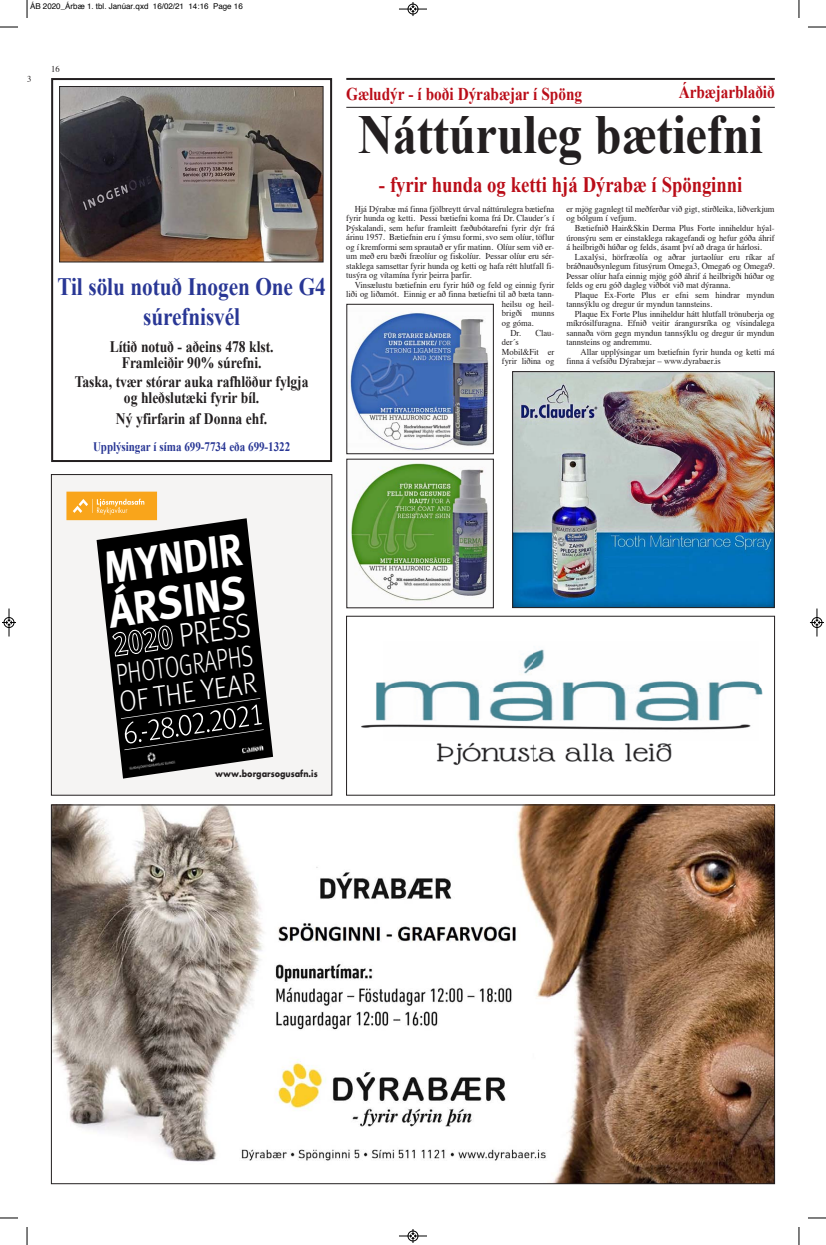
<style>
.page{position:relative;width:826px;height:1245px;background:#fff}
.page>*{position:absolute;margin:0;border:0;box-sizing:border-box;transform-origin:0 0}
.t1{font:700 55px "Times New Roman";letter-spacing:-.005em;color:#231f20;scale:.88 1}
.t2{font:700 45.8px/43.5px "Meta";color:#fff;scale:.88 1}
.t3{font:300 33.5px "Meta Pro";color:#fff;scale:.84 1}
.t4{font:300 29.7px/27.5px "Meta Pro";color:#fff;scale:.76 1}
.t5{font:700 25px/30px "Times New Roman";letter-spacing:-.005em;color:#293795;text-align:center;scale:.85 1}
.t6{font:700 22px "Times New Roman";letter-spacing:-.005em;color:#ba0d18;scale:.85 1}
.t7{font:700 18px "Times New Roman";letter-spacing:-.005em;color:#ba0d18;scale:.85 1}
.t8{font:700 16px/16px "Times New Roman";letter-spacing:-.005em;color:#231f20;text-align:center;scale:.85 1}
.t9{font:700 13px "Times New Roman";letter-spacing:-.005em;color:#293795;scale:.85 1}
.t10{font:700 10.2px "Futura PT";color:#231f20;scale:.87 1}
.t11{font:9px "Times";letter-spacing:-.005em;color:#231f20;scale:.95 1}
.t12{font:8px "Helvetica";color:#000}
</style>
<div class="page">
<hr style="left:346px;top:78px;width:428px;height:2px;background:#231f20">
<hr style="left:346px;top:107px;width:428px;height:1px;background:#231f20">
<img style="left:53px;top:806px;width:719px;height:376px">
<div style="left:52px;top:475px;width:279px;height:320px;background:#f5f4f3"></div>
<svg style="left:96px;top:518px;width:177px;height:260px;fill:#000"></svg>
<svg style="left:112px;top:624px;width:62px;height:33px"></svg>
<svg style="left:121px;top:698px;width:142px;height:52px"></svg>
<img style="left:127px;top:752px;width:26px;height:19px">
<img style="left:151px;top:749px;width:26px;height:19px">
<img style="left:241px;top:745px;width:22px;height:8px">
<div style="left:66px;top:491px;width:91px;height:29px;background:#f9a51b"></div>
<svg style="left:73px;top:498px;width:71px;height:17px"></svg>
<div style="left:51px;top:474px;width:281px;height:321px;border:1px solid #231f20"></div>
<img style="left:349px;top:312px;width:140px;height:139px">
<div style="left:346px;top:304px;width:147px;height:150px;border:1px solid #231f20"></div>
<img style="left:349px;top:463px;width:142px;height:139px">
<img style="left:513px;top:373px;width:259px;height:233px">
<div style="left:511px;top:371px;width:263px;height:237px;border:1px solid #231f20"></div>
<img style="left:361px;top:649px;width:402px;height:117px">
<div style="left:346px;top:616px;width:428px;height:179px;border:1px solid #231f20"></div>
<div style="left:51px;top:78px;width:281px;height:384px;border:2px solid #231f20"></div>
<img style="left:61px;top:88px;width:260px;height:172px">
<div style="left:59px;top:86px;width:264px;height:176px;border:1px solid #231f20"></div>
<svg style="left:27px;top:0;width:1px;height:18px"></svg>
<svg style="left:0;top:27px;width:18px;height:1px"></svg>
<svg style="left:798px;top:0;width:1px;height:18px"></svg>
<svg style="left:808px;top:27px;width:17px;height:1px"></svg>
<svg style="left:27px;top:1227px;width:1px;height:18px"></svg>
<svg style="left:0;top:1217px;width:18px;height:1px"></svg>
<svg style="left:798px;top:1227px;width:1px;height:18px"></svg>
<svg style="left:808px;top:1217px;width:17px;height:1px"></svg>
<svg style="left:399px;top:2px;width:27px;height:14px"></svg>
<svg style="left:399px;top:1229px;width:27px;height:14px"></svg>
<svg style="left:2px;top:608px;width:14px;height:28px"></svg>
<svg style="left:810px;top:608px;width:13px;height:28px"></svg>
<p class="t12" style="left:30px;top:3px;width:214px">ÁB 2020_Árbæ 1. tbl. Janúar.qxd 16/02/21 14:16 Page 16</p>
<p class="t11" style="left:27px;top:75px;width:6px">3</p>
<p class="t11" style="left:51px;top:66px;width:10px">16</p>
<p class="t5" style="left:57px;top:272px;width:317px">Til sölu notuð Inogen One G4 súrefnisvél</p>
<p class="t8" style="left:110px;top:338px;width:194px">Lítið notuð - aðeins 478 klst.<br>Framleiðir 90% súrefni.</p>
<p class="t8" style="left:75px;top:373px;width:276px">Taska, tvær stórar auka rafhlöður fylgja og hleðslutæki fyrir bíl.</p>
<p class="t8" style="left:116px;top:410px;width:179px">Ný yfirfarin af Donna ehf.</p>
<p class="t9" style="left:93px;top:439px;width:233px">Upplýsingar í síma 699-7734 eða 699-1322</p>
<p class="t7" style="left:346px;top:83px;width:279px">Gæludýr - í boði Dýrabæjar í Spöng</p>
<p class="t7" style="left:678px;top:82px;width:114px">Árbæjarblaðið</p>
<p class="t1" style="left:358px;top:104px;width:461px">Náttúruleg bætiefni</p>
<p class="t6" style="left:378px;top:173px;width:428px">- fyrir hunda og ketti hjá Dýrabæ í Spönginni</p>
<p class="t11" style="left:354px;top:205px;width:211px">Hjá Dýrabæ má finna fjölbreytt úrval náttúrulegra bætiefna</p>
<p class="t11" style="left:346px;top:215px;width:220px">fyrir hunda og ketti. Þessi bætiefni koma frá Dr. Clauder´s í</p>
<p class="t11" style="left:346px;top:224px;width:220px">Þýskalandi, sem hefur framleitt fæðubótarefni fyrir dýr frá</p>
<p class="t11" style="left:346px;top:234px;width:220px">árinu 1957. Bætiefnin eru í ýmsu formi, svo sem olíur, töflur</p>
<p class="t11" style="left:346px;top:243px;width:220px">og í kremformi sem sprautað er yfir matinn. Olíur sem við er-</p>
<p class="t11" style="left:346px;top:253px;width:220px">um með eru bæði fræolíur og fiskolíur. Þessar olíur eru sér-</p>
<p class="t11" style="left:346px;top:262px;width:220px">staklega samsettar fyrir hunda og ketti og hafa rétt hlutfall fi-</p>
<p class="t11" style="left:346px;top:272px;width:133px">tusýra og vítamína fyrir þeirra þarfir.</p>
<p class="t11" style="left:354px;top:281px;width:211px">Vinsælustu bætiefnin eru fyrir húð og feld og einnig fyrir</p>
<p class="t11" style="left:346px;top:291px;width:220px">liði og liðamót. Einnig er að finna bætiefni til að bæta tann-</p>
<p class="t11" style="left:501px;top:300px;width:57px">heilsu og heil-</p>
<p class="t11" style="left:501px;top:310px;width:57px">brigði munns</p>
<p class="t11" style="left:501px;top:319px;width:35px">og góma.</p>
<p class="t11" style="left:510px;top:329px;width:48px">Dr. Clau-</p>
<p class="t11" style="left:501px;top:338px;width:19px">der´s</p>
<p class="t11" style="left:501px;top:348px;width:57px">Mobil&amp;Fit er</p>
<p class="t11" style="left:501px;top:357px;width:57px">fyrir liðina og</p>
<p class="t11" style="left:566px;top:205px;width:220px">er mjög gagnlegt til meðferðar við gigt, stirðleika, liðverkjum</p>
<p class="t11" style="left:566px;top:215px;width:75px">og bólgum í vefjum.</p>
<p class="t11" style="left:574px;top:224px;width:211px">Bætiefnið Hair&amp;Skin Derma Plus Forte inniheldur hýal-</p>
<p class="t11" style="left:566px;top:234px;width:220px">úronsýru sem er einstaklega rakagefandi og hefur góða áhrif</p>
<p class="t11" style="left:566px;top:243px;width:207px">á heilbrigði húðar og felds, ásamt því að draga úr hárlosi.</p>
<p class="t11" style="left:574px;top:253px;width:211px">Laxalýsi, hörfræolía og aðrar jurtaolíur eru ríkar af</p>
<p class="t11" style="left:566px;top:262px;width:220px">bráðnauðsynlegum fitusýrum Omega3, Omega6 og Omega9.</p>
<p class="t11" style="left:566px;top:272px;width:220px">Þessar olíur hafa einnig mjög góð áhrif á heilbrigði húðar og</p>
<p class="t11" style="left:566px;top:281px;width:174px">felds og eru góð dagleg viðbót við mat dýranna.</p>
<p class="t11" style="left:574px;top:291px;width:211px">Plaque Ex-Forte Plus er efni sem hindrar myndun</p>
<p class="t11" style="left:566px;top:300px;width:155px">tannsýklu og dregur úr myndun tannsteins.</p>
<p class="t11" style="left:574px;top:310px;width:211px">Plaque Ex Forte Plus inniheldur hátt hlutfall trönuberja og</p>
<p class="t11" style="left:566px;top:319px;width:220px">míkrósilfuragna. Efnið veitir árangursríka og vísindalega</p>
<p class="t11" style="left:566px;top:329px;width:220px">sannaða vörn gegn myndun tannsýklu og dregur úr myndun</p>
<p class="t11" style="left:566px;top:338px;width:91px">tannsteins og andremmu.</p>
<p class="t11" style="left:580px;top:348px;width:206px">Allar upplýsingar um bætiefnin fyrir hunda og ketti má</p>
<p class="t11" style="left:566px;top:357px;width:164px">finna á vefsíðu Dýrabæjar – www.dyrabaer.is</p>
<p class="t2" style="left:100px;top:547px;width:160px;rotate:-8deg">MYNDIR<br>ÁRSINS</p>
<p class="t3" style="left:177px;top:622px;width:87px;rotate:-8deg">PRESS</p>
<p class="t4" style="left:113px;top:663px;width:184px;rotate:-8deg">PHOTOGRAPHS<br>OF THE YEAR</p>
<p class="t10" style="left:215px;top:769px;width:119px">www.borgarsogusafn.is</p>
</div>
